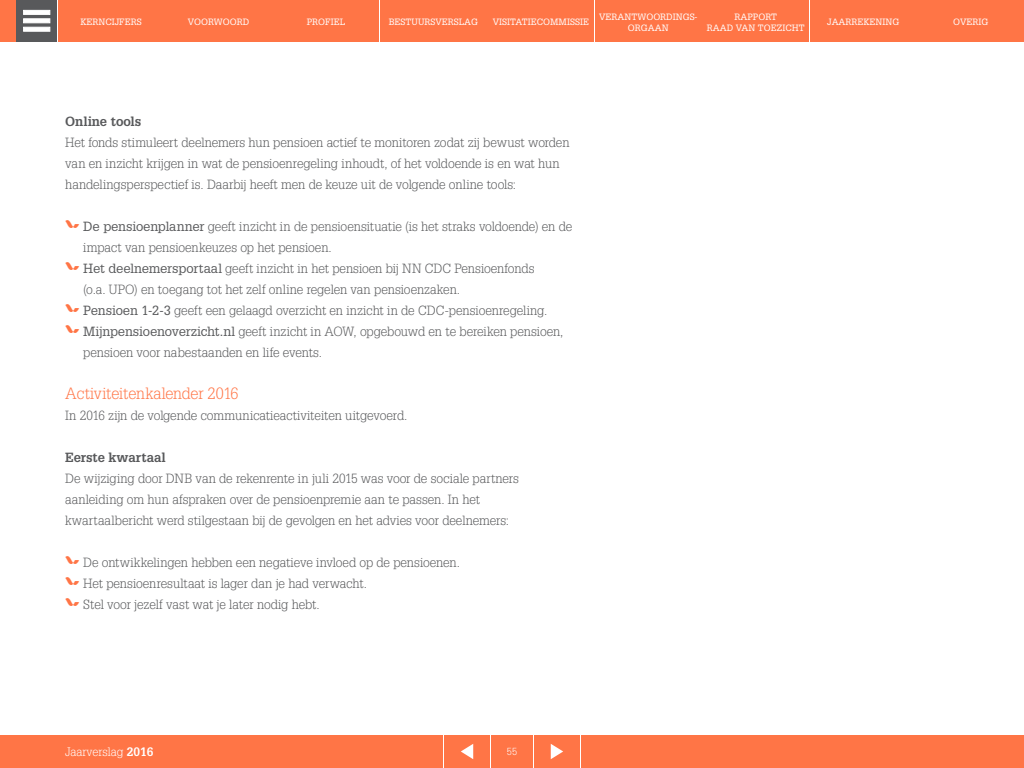
<style>
.page{position:relative;width:1024px;height:768px;background:#fff}
.page>*{position:absolute;margin:0;border:0;box-sizing:border-box;transform-origin:0 0}
.t1{font:300 16px "Glypha LT Std";letter-spacing:-.01em;color:#ff7546}
.t2{font:300 13px/21px "Glypha LT Std";letter-spacing:-.01em;color:#58595b}
.t3{font:700 13px "Glypha LT Std";letter-spacing:-.005em;color:#58595b}
.t4{font:300 12px "Glypha LT Std";color:#fff}
.t5{font:300 10px "Glypha LT Std";color:#fff}
.t6{font:9px/10.7px "Glypha LT Std";color:#fff;text-align:center}
.s1{color:#ff7546}
.s2{font-weight:400}
.s3{font-weight:700}
</style>
<div class="page">
<div style="left:0;top:735px;width:443px;height:33px;background:#ff7546"></div>
<div style="left:581px;top:735px;width:443px;height:33px;background:#ff7546"></div>
<div style="left:444px;top:735px;width:46px;height:33px;background:#ff7546"></div>
<svg style="left:461px;top:744px;width:12px;height:15px"></svg>
<div style="left:534px;top:735px;width:46px;height:33px;background:#ff7546"></div>
<svg style="left:551px;top:744px;width:12px;height:15px"></svg>
<div style="left:491px;top:735px;width:42px;height:33px;background:#ff7546"></div>
<div style="left:58px;top:0;width:106px;height:42px;background:#ff7546"></div>
<div style="left:165px;top:0;width:107px;height:42px;background:#ff7546"></div>
<div style="left:273px;top:0;width:106px;height:42px;background:#ff7546"></div>
<div style="left:380px;top:0;width:107px;height:42px;background:#ff7546"></div>
<div style="left:810px;top:0;width:107px;height:42px;background:#ff7546"></div>
<div style="left:595px;top:0;width:107px;height:42px;background:#ff7546"></div>
<div style="left:703px;top:0;width:106px;height:42px;background:#ff7546"></div>
<div style="left:918px;top:0;width:106px;height:42px;background:#ff7546"></div>
<div style="left:488px;top:0;width:106px;height:42px;background:#ff7546"></div>
<div style="left:17px;top:0;width:40px;height:42px;background:#58595b"></div>
<div style="left:23px;top:10px;width:27px;height:5px;background:#fff"></div>
<svg style="left:23px;top:18px;width:27px;height:5px"></svg>
<svg style="left:23px;top:27px;width:27px;height:5px"></svg>
<div style="left:0;top:0;width:16px;height:42px;background:#ff7546"></div>
<p class="t6" style="left:599px;top:11px;width:100px">VERANTWOORDINGS-<br>ORGAAN</p>
<p class="t6" style="left:707px;top:11px;width:99px">RAPPORT<br>RAAD VAN TOEZICHT</p>
<p class="t6" style="left:80px;top:16px;width:63px">KERNCIJFERS</p>
<p class="t6" style="left:188px;top:16px;width:63px">VOORWOORD</p>
<p class="t6" style="left:307px;top:16px;width:40px">PROFIEL</p>
<p class="t6" style="left:389px;top:16px;width:91px">BESTUURSVERSLAG</p>
<p class="t6" style="left:827px;top:16px;width:74px">JAARREKENING</p>
<p class="t6" style="left:493px;top:16px;width:98px">VISITATIECOMMISSIE</p>
<p class="t6" style="left:953px;top:16px;width:37px">OVERIG</p>
<p class="t3" style="left:65px;top:113px;width:78px">Online tools</p>
<p class="t2" style="left:65px;top:132px;width:506px">Het fonds stimuleert deelnemers hun pensioen actief te monitoren zodat zij bewust worden van en inzicht krijgen in wat de pensioenregeling inhoudt, of het voldoende is en wat hun handelingsperspectief is. Daarbij heeft men de keuze uit de volgende online tools:</p>
<p class="t2" style="left:83px;top:216px;width:491px;text-indent:-18px"><span class="s1">•</span> <span class="s2">De pensioenplanner</span> geeft inzicht in de pensioensituatie (is het straks voldoende) en de impact van pensioenkeuzes op het pensioen.</p>
<p class="t2" style="left:83px;top:258px;width:453px;text-indent:-18px"><span class="s1">•</span> <span class="s2">Het deelnemersportaal</span> geeft inzicht in het pensioen bij NN CDC Pensioenfonds (o.a. UPO) en toegang tot het zelf online regelen van pensioenzaken.</p>
<p class="t2" style="left:65px;top:300px;width:484px"><span class="s1">•</span> <span class="s2">Pensioen 1-2-3</span> geeft een gelaagd overzicht en inzicht in de CDC-pensioenregeling.</p>
<p class="t2" style="left:83px;top:321px;width:482px;text-indent:-18px"><span class="s1">•</span> <span class="s2">Mijnpensioenoverzicht.nl</span> geeft inzicht in AOW, opgebouwd en te bereiken pensioen, pensioen voor nabestaanden en life events.</p>
<p class="t1" style="left:65px;top:384px;width:175px">Activiteitenkalender 2016</p>
<p class="t2" style="left:65px;top:405px;width:344px">In 2016 zijn de volgende communicatieactiviteiten uitgevoerd.</p>
<p class="t3" style="left:65px;top:449px;width:102px">Eerste kwartaal</p>
<p class="t2" style="left:65px;top:468px;width:455px">De wijziging door DNB van de rekenrente in juli 2015 was voor de sociale partners aanleiding om hun afspraken over de pensioenpremie aan te passen. In het kwartaalbericht werd stilgestaan bij de gevolgen en het advies voor deelnemers:</p>
<p class="t2" style="left:65px;top:552px;width:396px"><span class="s1">•</span> De ontwikkelingen hebben een negatieve invloed op de pensioenen.</p>
<p class="t2" style="left:65px;top:573px;width:303px"><span class="s1">•</span> Het pensioenresultaat is lager dan je had verwacht.</p>
<p class="t2" style="left:65px;top:594px;width:256px"><span class="s1">•</span> Stel voor jezelf vast wat je later nodig hebt.</p>
<p class="t4" style="left:65px;top:745px;width:90px">Jaarverslag <span class="s3">2016</span></p>
<p class="t5" style="left:507px;top:746px;width:12px">55</p>
</div>
